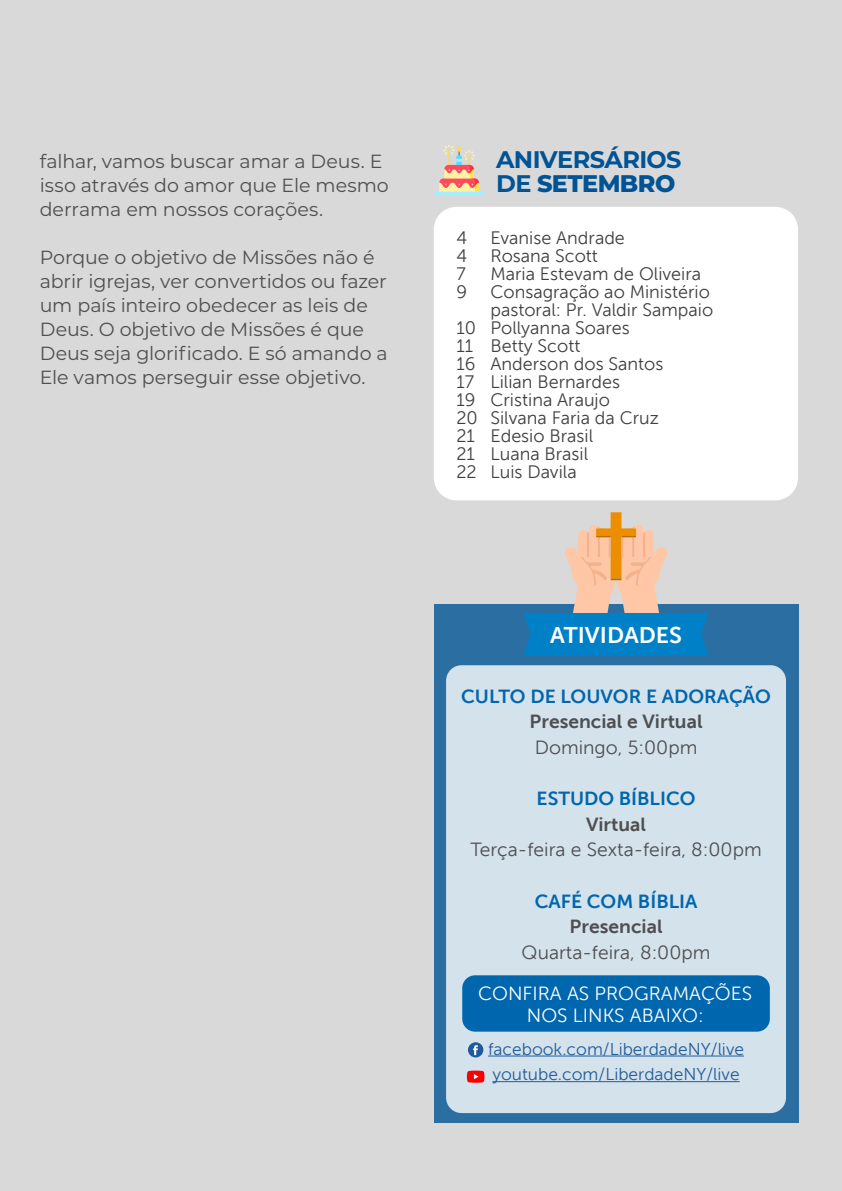
<style>
.page{position:relative;width:842px;height:1191px;background:#d9d9d9}
.page>*{position:absolute;margin:0;border:0;box-sizing:border-box;transform-origin:0 0}
.t1{font:700 24px "Montserrat";letter-spacing:-.025em;color:#005495}
.t2{font:800 24px "Montserrat";letter-spacing:-.025em;color:#005495}
.cx_editorial{font:22.8px "Museo Sans 700";color:#fff}
.Texto{font:19px/24px "Montserrat";color:#4f4e50}
.t3{font:19px "Museo Sans 300";color:#4f4e50}
.t4{font:19px "Museo Sans 700";color:#0066ad}
.t5{font:19px "Museo Sans 300";color:#fff}
.t6{font:19px "Museo Sans 700";color:#4f4e50}
.Aniversarios{font:18px/18px "Museo Sans 300";color:#423f40}
.t7{font:17.2px/25.6px "Museo Sans 300";color:#235d9b}
.s1{font-weight:700}
</style>
<div class="page">
<div style="left:434px;top:604px;width:364px;height:519px;background:#2b6ea2"></div>
<div style="left:446px;top:665px;width:340px;height:448px;background:#d4e2ec;border-radius:15px"></div>
<svg style="left:565px;top:512px;width:102px;height:100px"></svg>
<hr style="left:488px;top:1055px;width:256px;height:1px;background:#235d9b">
<hr style="left:492px;top:1081px;width:248px;height:1px;background:#235d9b">
<div style="left:462px;top:975px;width:308px;height:56px;background:#0066ad;border-radius:13px"></div>
<svg style="left:467px;top:1070px;width:17px;height:12px"></svg>
<div style="left:468px;top:1042px;width:15px;height:15px;background:#20599d;border-radius:50%"></div>
<svg style="left:473px;top:1045px;width:5px;height:10px"></svg>
<div style="left:531px;top:612px;width:170px;height:43px;background:#0081c7"></div>
<svg style="left:524px;top:612px;width:7px;height:43px"></svg>
<svg style="left:701px;top:612px;width:8px;height:43px"></svg>
<div style="left:434px;top:207px;width:364px;height:293px;background:#fff;border-radius:23px"></div>
<svg style="left:434px;top:145px;width:51px;height:50px"></svg>
<p class="Texto" style="left:40px;top:149px;width:351px">falhar, vamos buscar amar a Deus. E isso através do amor que Ele mesmo derrama em nossos corações.</p>
<p class="Texto" style="left:40px;top:245px;width:350px">Porque o objetivo de Missões não é abrir igrejas, ver convertidos ou fazer um país inteiro obedecer as leis de Deus. O objetivo de Missões é que Deus seja glorificado. E só amando a Ele vamos perseguir esse objetivo.</p>
<p class="t1" style="left:496px;top:142px;width:187px">ANIVERSÁRIOS</p>
<p class="t2" style="left:496px;top:166px;width:181px"><span class="s1">DE</span> SETEMBRO</p>
<p class="Aniversarios" style="left:456px;top:228px;width:12px">4</p>
<p class="Aniversarios" style="left:490px;top:228px;width:136px">Evanise Andrade</p>
<p class="Aniversarios" style="left:456px;top:246px;width:12px">4</p>
<p class="Aniversarios" style="left:490px;top:246px;width:109px">Rosana Scott</p>
<p class="Aniversarios" style="left:456px;top:264px;width:11px">7</p>
<p class="Aniversarios" style="left:490px;top:264px;width:212px">Maria Estevam de Oliveira</p>
<p class="Aniversarios" style="left:456px;top:282px;width:12px">9</p>
<p class="Aniversarios" style="left:490px;top:282px;width:224px">Consagração ao Ministério pastoral: Pr. Valdir Sampaio</p>
<p class="Aniversarios" style="left:456px;top:318px;width:175px">10 Pollyanna Soares</p>
<p class="Aniversarios" style="left:456px;top:336px;width:125px">11 Betty Scott</p>
<p class="Aniversarios" style="left:456px;top:354px;width:208px">16 Anderson dos Santos</p>
<p class="Aniversarios" style="left:456px;top:372px;width:165px">17 Lilian Bernardes</p>
<p class="Aniversarios" style="left:456px;top:390px;width:155px">19 Cristina Araujo</p>
<p class="Aniversarios" style="left:456px;top:408px;width:204px">20 Silvana Faria da Cruz</p>
<p class="Aniversarios" style="left:456px;top:426px;width:138px">21 Edesio Brasil</p>
<p class="Aniversarios" style="left:456px;top:444px;width:133px">21 Luana Brasil</p>
<p class="Aniversarios" style="left:456px;top:462px;width:122px">22 Luis Davila</p>
<p class="cx_editorial" style="left:550px;top:622px;width:134px">ATIVIDADES</p>
<p class="t4" style="left:461px;top:685px;width:311px">CULTO DE LOUVOR E ADORAÇÃO</p>
<p class="t6" style="left:530px;top:711px;width:174px">Presencial e Virtual</p>
<p class="t3" style="left:535px;top:737px;width:164px">Domingo, 5:00pm</p>
<p class="t4" style="left:537px;top:788px;width:160px">ESTUDO BÍBLICO</p>
<p class="t6" style="left:586px;top:813px;width:61px">Virtual</p>
<p class="t3" style="left:470px;top:839px;width:293px">Terça-feira e Sexta-feira, 8:00pm</p>
<p class="t4" style="left:535px;top:890px;width:164px">CAFÉ COM BÍBLIA</p>
<p class="t6" style="left:570px;top:916px;width:94px">Presencial</p>
<p class="t3" style="left:522px;top:942px;width:190px">Quarta-feira, 8:00pm</p>
<p class="t5" style="left:478px;top:983px;width:276px">CONFIRA AS PROGRAMAÇÕES</p>
<p class="t5" style="left:527px;top:1004px;width:178px">NOS LINKS ABAIXO:</p>
<p class="t7" style="left:488px;top:1036px;width:257px">facebook.com/LiberdadeNY/live youtube.com/LiberdadeNY/live</p>
</div>
